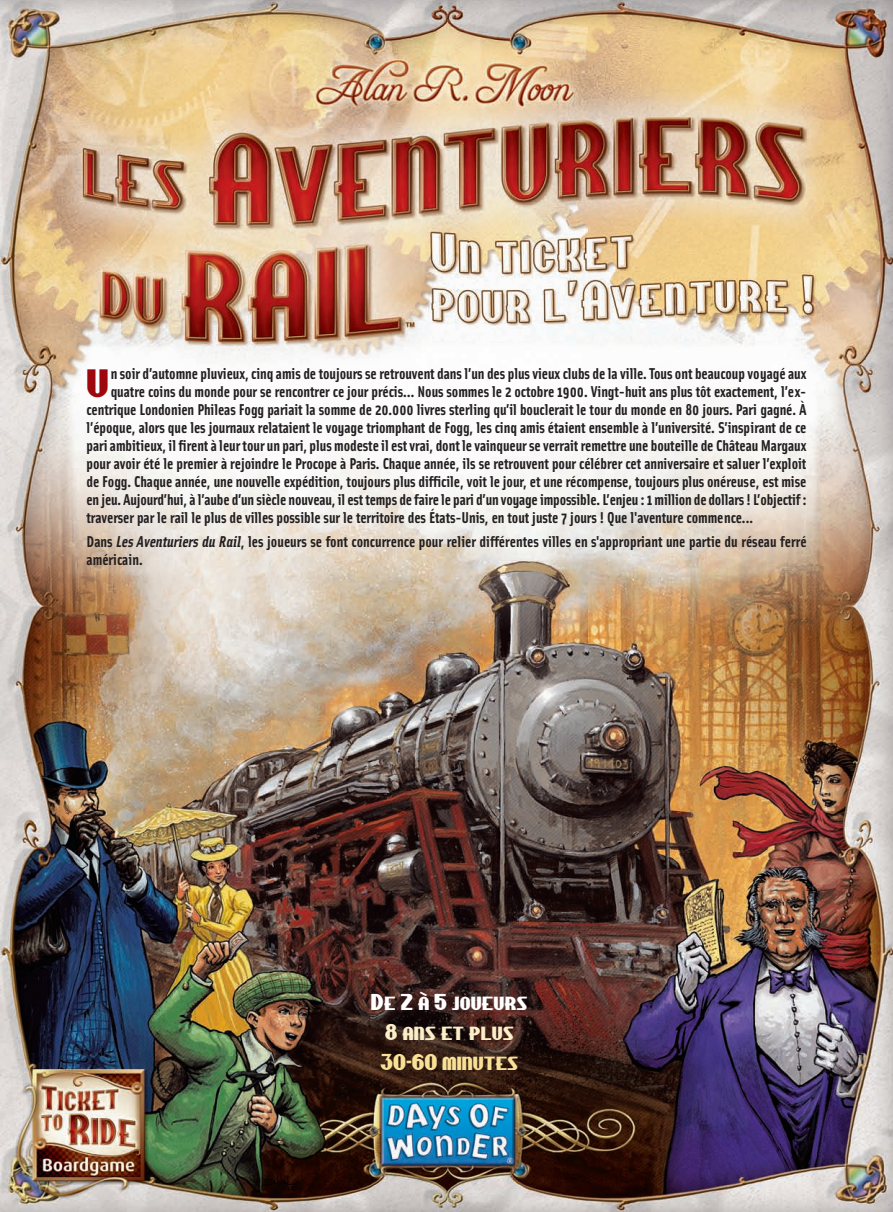
<style>
.page{position:relative;width:893px;height:1212px;background:#fff}
.page>*{position:absolute;margin:0;border:0;box-sizing:border-box;transform-origin:0 0}
.t1{font:33.6px "Chippewa Falls NF";color:#9d070d}
.t2{font:19.5px "Chippewa Falls NF";color:#fff}
.t3{font:19.5px "Chippewa Falls NF";color:#f9e097}
.t4{font:19.5px "Chippewa Falls NF";color:#fbeec9}
.t5{font:700 15.75px/18px "Solex";letter-spacing:-.005em;color:#231f20}
.s1{font-style:italic}
</style>
<div class="page">
<img style="left:0;top:0;width:893px;height:1212px">
<h1 class="t1" style="left:87px;top:365px;width:24px">U</h1>
<p class="t5" style="left:111px;top:366px;width:697px">n soir d’automne pluvieux, cinq amis de toujours se retrouvent dans l’un des plus vieux clubs de la ville. Tous ont beaucoup voyagé aux</p>
<p class="t5" style="left:111px;top:384px;width:697px">quatre coins du monde pour se rencontrer ce jour précis… Nous sommes le 2 octobre 1900. Vingt-huit ans plus tôt exactement, l’ex-</p>
<p class="t5" style="left:87px;top:402px;width:721px">centrique Londonien Phileas Fogg pariait la somme de 20.000 livres sterling qu’il bouclerait le tour du monde en 80 jours. Pari gagné. À</p>
<p class="t5" style="left:87px;top:420px;width:721px">l’époque, alors que les journaux relataient le voyage triomphant de Fogg, les cinq amis étaient ensemble à l’université. S’inspirant de ce</p>
<p class="t5" style="left:87px;top:438px;width:721px">pari ambitieux, il firent à leur tour un pari, plus modeste il est vrai, dont le vainqueur se verrait remettre une bouteille de Château Margaux</p>
<p class="t5" style="left:87px;top:456px;width:721px">pour avoir été le premier à rejoindre le Procope à Paris. Chaque année, ils se retrouvent pour célébrer cet anniversaire et saluer l’exploit</p>
<p class="t5" style="left:87px;top:474px;width:721px">de Fogg. Chaque année, une nouvelle expédition, toujours plus difficile, voit le jour, et une récompense, toujours plus onéreuse, est mise</p>
<p class="t5" style="left:87px;top:492px;width:721px">en jeu. Aujourd’hui, à l’aube d’un siècle nouveau, il est temps de faire le pari d’un voyage impossible. L’enjeu : 1 million de dollars ! L’objectif :</p>
<p class="t5" style="left:87px;top:510px;width:668px">traverser par le rail le plus de villes possible sur le territoire des États-Unis, en tout juste 7 jours ! Que l'aventure commence...</p>
<p class="t5" style="left:87px;top:534px;width:721px">Dans <span class="s1">Les Aventuriers du Rail</span>, les joueurs se font concurrence pour relier différentes villes en s'appropriant une partie du réseau ferré américain.</p>
<p class="t2" style="left:371px;top:992px;width:158px">De 2 à 5 joueurs</p>
<p class="t4" style="left:385px;top:1022px;width:131px">8 ans et plus</p>
<p class="t3" style="left:380px;top:1052px;width:140px">30-60 minutes</p>
</div>
